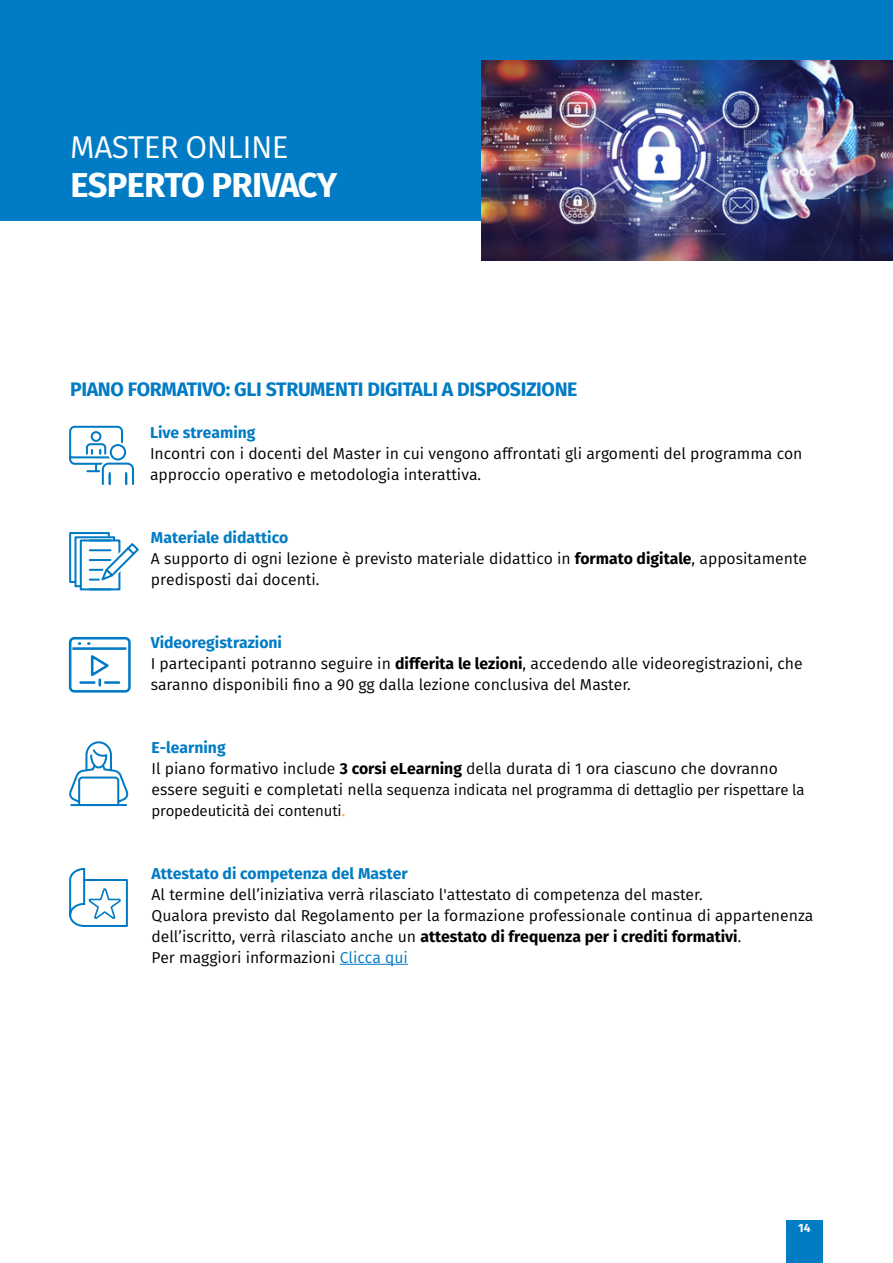
<style>
.page{position:relative;width:893px;height:1263px;background:#fff}
.page>*{position:absolute;margin:0;border:0;box-sizing:border-box;transform-origin:0 0}
.t1{font:700 34.5px "Fira Sans";letter-spacing:-.02em;color:#fff}
.t2{font:31.5px "Fira Sans";letter-spacing:-.02em;color:#fff}
.t3{font:700 19.5px "Fira Sans";letter-spacing:-.02em;color:#007bc4}
.t4{font:15.75px/21px "Fira Sans";color:#000}
.t5{font:700 15.75px "Fira Sans";color:#007bc4}
.t6{font:15px/21px "Fira Sans";letter-spacing:-.01em;color:#000}
.t7{font:700 12px "Fira Sans";color:#fff}
.s1{font-weight:700;color:#007bc4}
.s2{font-weight:700}
.s3{font-size:15.75px}
.s4{color:#f39200}
.s5{color:#007bc4}
</style>
<div class="page">
<div style="left:786px;top:1220px;width:37px;height:43px;background:#007bc4"></div>
<div style="left:0;top:0;width:893px;height:221px;background:#007bc4"></div>
<img style="left:482px;top:61px;width:411px;height:199px">
<hr style="left:340px;top:964px;width:68px;height:1px;background:#007bc4">
<svg style="left:69px;top:425px;width:65px;height:60px"></svg>
<hr style="left:90px;top:588px;width:20px;height:2px;background:#007ac4">
<svg style="left:69px;top:532px;width:70px;height:56px"></svg>
<svg style="left:68px;top:637px;width:63px;height:56px"></svg>
<svg style="left:69px;top:741px;width:59px;height:66px"></svg>
<svg style="left:69px;top:868px;width:59px;height:59px"></svg>
<h2 class="t2" style="left:70px;top:125px;width:220px">MASTER ONLINE</h2>
<h1 class="t1" style="left:70px;top:161px;width:268px">ESPERTO PRIVACY</h1>
<p class="t3" style="left:70px;top:375px;width:509px">PIANO FORMATIVO: GLI STRUMENTI DIGITALI A DISPOSIZIONE</p>
<p class="t5" style="left:150px;top:421px;width:107px">Live streaming</p>
<p class="t4" style="left:150px;top:443px;width:654px">Incontri con i docenti del Master in cui vengono affrontati gli argomenti del programma con approccio operativo e metodologia interattiva.</p>
<p class="t4" style="left:151px;top:527px;width:658px"><span class="s1">Materiale didattico<br></span>A supporto di ogni lezione è previsto materiale didattico in <span class="s2">formato digitale</span>, appositamente predisposti dai docenti.</p>
<p class="t4" style="left:151px;top:632px;width:654px"><span class="s1">Videoregistrazioni<br></span>I partecipanti potranno seguire in <span class="s2">differita le lezioni</span>, accedendo alle videoregistrazioni, che saranno disponibili fino a 90 gg dalla lezione conclusiva del Master.</p>
<p class="t4" style="left:151px;top:737px;width:628px"><span class="s1">E-learning<br></span>Il piano formativo include <span class="s2">3 corsi eLearning</span> della durata di 1 ora ciascuno che dovranno</p>
<p class="t6" style="left:151px;top:779px;width:655px"><span class="s3">essere seguiti e completati nella</span> sequenza indicata nel programma di dettaglio per rispettare la propedeuticità dei contenuti<span class="s4">.</span></p>
<p class="t5" style="left:152px;top:862px;width:258px">Attestato di competenza del Master</p>
<p class="t4" style="left:152px;top:884px;width:663px">Al termine dell’iniziativa verrà rilasciato l'attestato di competenza del master.<br>Qualora previsto dal Regolamento per la formazione professionale continua di appartenenza dell’iscritto, verrà rilasciato anche un <span class="s2">attestato di frequenza per i crediti formativi</span>.<br>Per maggiori informazioni <span class="s5">Clicca qui</span></p>
<p class="t7" style="left:798px;top:1220px;width:14px">14</p>
</div>
